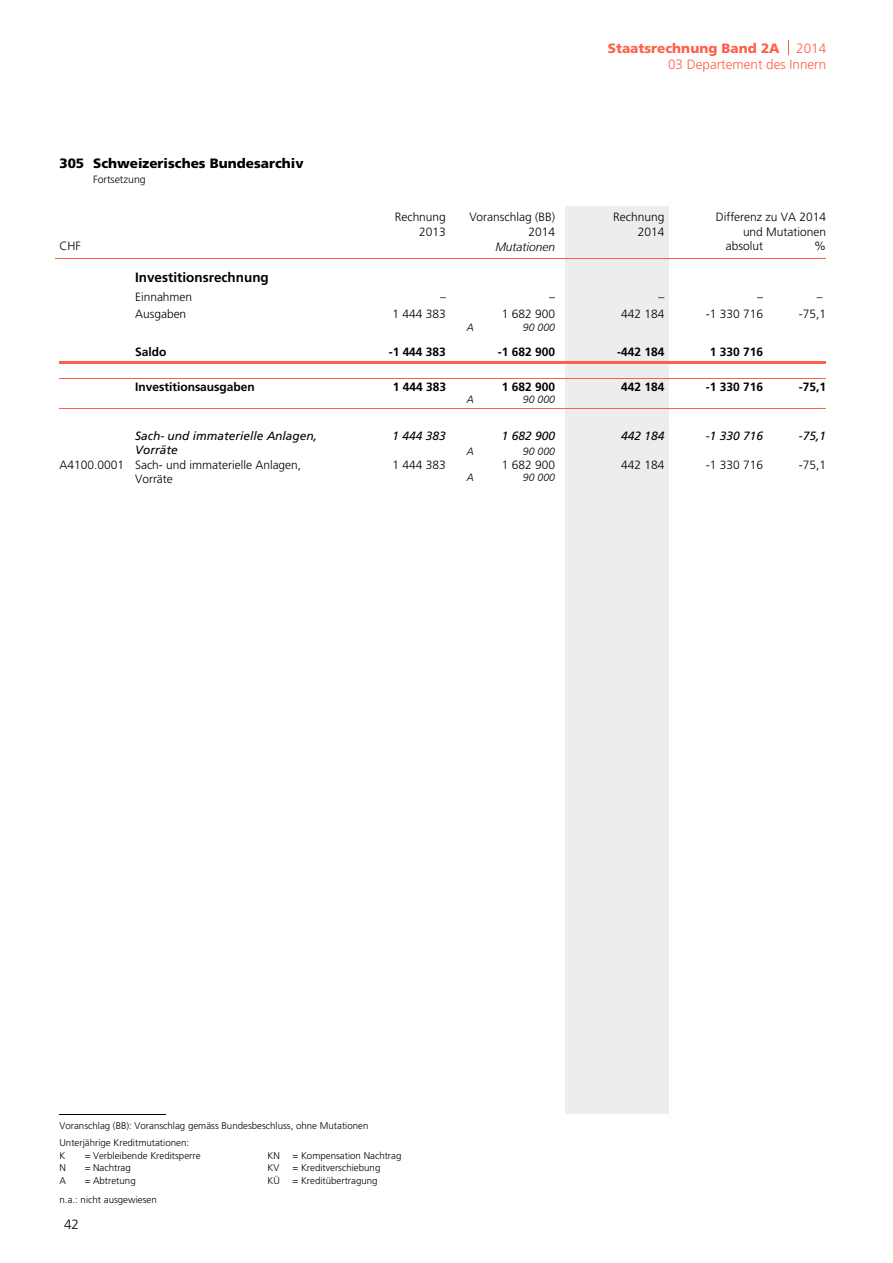
<style>
.page{position:relative;width:893px;height:1263px;background:#fff}
.page>*{position:absolute;margin:0;border:0;box-sizing:border-box;transform-origin:0 0}
.t1{font:300 13.5px/16px "Frutiger LT Std";color:#ff6048;text-align:right}
.t2{font:900 13.5px "Frutiger LT Std";color:#000}
.t3{font:700 13.5px "Frutiger LT Com";color:#000}
.t4{font:300 13.5px "Frutiger LT Std";color:#000}
.t5{font:300 12px/13.8px "Frutiger LT Std";color:#000}
.t6{font:700 12px "Frutiger LT Com";color:#000}
.t7{font:italic 12px/14.5px "Frutiger LT Com";color:#000}
.t8{font:italic 300 12px "Frutiger LT Com";color:#000}
.t9{font:italic 300 10.5px "Frutiger LT Com";color:#000}
.t10{font:300 10.5px "Frutiger LT Std";color:#000}
.t11{font:300 9.75px/16.8px "Frutiger LT Std";color:#000}
.s1{font-weight:900}
</style>
<div class="page">
<div style="left:566px;top:206px;width:102px;height:908px;background:#ededee"></div>
<svg style="left:788px;top:40px;width:1px;height:15px"></svg>
<hr style="left:55px;top:258px;width:771px;height:1px;background:#ff6048">
<hr style="left:59px;top:361px;width:767px;height:3px;background:#ff6048">
<hr style="left:59px;top:378px;width:767px;height:1px;background:#ff6048">
<hr style="left:59px;top:408px;width:767px;height:1px;background:#ff6048">
<hr style="left:59px;top:1114px;width:107px;height:1px;background:#000">
<h1 class="t2" style="left:59px;top:158px;width:246px">305 Schweizerisches Bundesarchiv</h1>
<p class="t10" style="left:93px;top:175px;width:54px">Fortsetzung</p>
<p class="t5" style="left:59px;top:240px;width:23px">CHF</p>
<h1 class="t1" style="left:608px;top:41px;width:220px"><span class="s1">Staatsrechnung Band 2A</span> 2014<br>03 Departement des Innern</h1>
<p class="t5" style="left:395px;top:211px;width:53px">Rechnung</p>
<p class="t5" style="left:469px;top:211px;width:87px">Voranschlag (BB)</p>
<p class="t5" style="left:419px;top:226px;width:28px">2013</p>
<p class="t5" style="left:528px;top:226px;width:28px">2014</p>
<p class="t8" style="left:495px;top:242px;width:61px">Mutationen</p>
<p class="t5" style="left:613px;top:211px;width:53px">Rechnung</p>
<p class="t5" style="left:638px;top:226px;width:28px">2014</p>
<p class="t5" style="left:716px;top:211px;width:112px">Differenz zu VA 2014</p>
<p class="t5" style="left:726px;top:240px;width:39px">absolut</p>
<p class="t5" style="left:814px;top:240px;width:13px">%</p>
<p class="t5" style="left:743px;top:226px;width:85px">und Mutationen</p>
<h1 class="t3" style="left:135px;top:271px;width:135px">Investitionsrechnung</h1>
<p class="t5" style="left:135px;top:291px;width:59px">Einnahmen</p>
<p class="t5" style="left:440px;top:291px;width:7px">–</p>
<p class="t5" style="left:757px;top:291px;width:7px">–</p>
<p class="t5" style="left:817px;top:291px;width:7px">–</p>
<p class="t5" style="left:549px;top:290px;width:7px">–</p>
<p class="t5" style="left:658px;top:291px;width:7px">–</p>
<p class="t5" style="left:135px;top:308px;width:53px">Ausgaben</p>
<p class="t5" style="left:393px;top:308px;width:55px">1 444 383</p>
<p class="t5" style="left:706px;top:308px;width:59px">-1 330 716</p>
<p class="t5" style="left:502px;top:308px;width:55px">1 682 900</p>
<p class="t5" style="left:621px;top:308px;width:45px">442 184</p>
<p class="t5" style="left:799px;top:308px;width:29px">-75,1</p>
<p class="t9" style="left:467px;top:324px;width:9px">A</p>
<p class="t9" style="left:523px;top:324px;width:34px">90 000</p>
<p class="t6" style="left:135px;top:347px;width:33px">Saldo</p>
<p class="t6" style="left:389px;top:347px;width:59px">-1 444 383</p>
<p class="t6" style="left:498px;top:347px;width:59px">-1 682 900</p>
<p class="t6" style="left:710px;top:347px;width:55px">1 330 716</p>
<p class="t6" style="left:617px;top:347px;width:49px">-442 184</p>
<p class="t6" style="left:135px;top:382px;width:121px">Investitionsausgaben</p>
<p class="t6" style="left:393px;top:382px;width:55px">1 444 383</p>
<p class="t6" style="left:502px;top:382px;width:55px">1 682 900</p>
<p class="t6" style="left:621px;top:382px;width:45px">442 184</p>
<p class="t6" style="left:706px;top:382px;width:59px">-1 330 716</p>
<p class="t6" style="left:799px;top:382px;width:29px">-75,1</p>
<p class="t9" style="left:467px;top:395px;width:9px">A</p>
<p class="t9" style="left:523px;top:395px;width:34px">90 000</p>
<p class="t7" style="left:135px;top:430px;width:184px">Sach- und immaterielle Anlagen,<br>Vorräte</p>
<p class="t7" style="left:393px;top:430px;width:55px">1 444 383</p>
<p class="t7" style="left:706px;top:430px;width:59px">-1 330 716</p>
<p class="t7" style="left:799px;top:430px;width:29px">-75,1</p>
<p class="t7" style="left:502px;top:430px;width:55px">1 682 900</p>
<p class="t7" style="left:621px;top:430px;width:45px">442 184</p>
<p class="t9" style="left:467px;top:448px;width:9px">A</p>
<p class="t9" style="left:523px;top:448px;width:34px">90 000</p>
<p class="t5" style="left:135px;top:459px;width:168px;text-indent:-76px">A4100.0001 Sach- und immaterielle Anlagen,<br>Vorräte</p>
<p class="t5" style="left:393px;top:459px;width:55px">1 444 383</p>
<p class="t5" style="left:706px;top:459px;width:59px">-1 330 716</p>
<p class="t5" style="left:799px;top:459px;width:29px">-75,1</p>
<p class="t5" style="left:502px;top:459px;width:55px">1 682 900</p>
<p class="t5" style="left:621px;top:459px;width:45px">442 184</p>
<p class="t9" style="left:467px;top:473px;width:9px">A</p>
<p class="t9" style="left:523px;top:473px;width:34px">90 000</p>
<p class="t11" style="left:59px;top:1118px;width:310px">Voranschlag (BB): Voranschlag gemäss Bundesbeschluss, ohne Mutationen<br>Unterjährige Kreditmutationen:</p>
<p class="t11" style="left:59px;top:1148px;width:7px">K</p>
<p class="t11" style="left:85px;top:1148px;width:117px">= Verbleibende Kreditsperre</p>
<p class="t11" style="left:267px;top:1148px;width:14px">KN</p>
<p class="t11" style="left:293px;top:1148px;width:110px">= Kompensation Nachtrag</p>
<p class="t11" style="left:59px;top:1160px;width:8px">N</p>
<p class="t11" style="left:85px;top:1160px;width:48px">= Nachtrag</p>
<p class="t11" style="left:267px;top:1160px;width:13px">KV</p>
<p class="t11" style="left:293px;top:1160px;width:89px">= Kreditverschiebung</p>
<p class="t11" style="left:59px;top:1173px;width:8px">A</p>
<p class="t11" style="left:85px;top:1173px;width:53px">= Abtretung</p>
<p class="t11" style="left:267px;top:1173px;width:14px">KÜ</p>
<p class="t11" style="left:293px;top:1173px;width:87px">= Kreditübertragung</p>
<p class="t11" style="left:60px;top:1192px;width:99px">n.a.: nicht ausgewiesen</p>
<h1 class="t4" style="left:64px;top:1219px;width:16px">42</h1>
</div>
